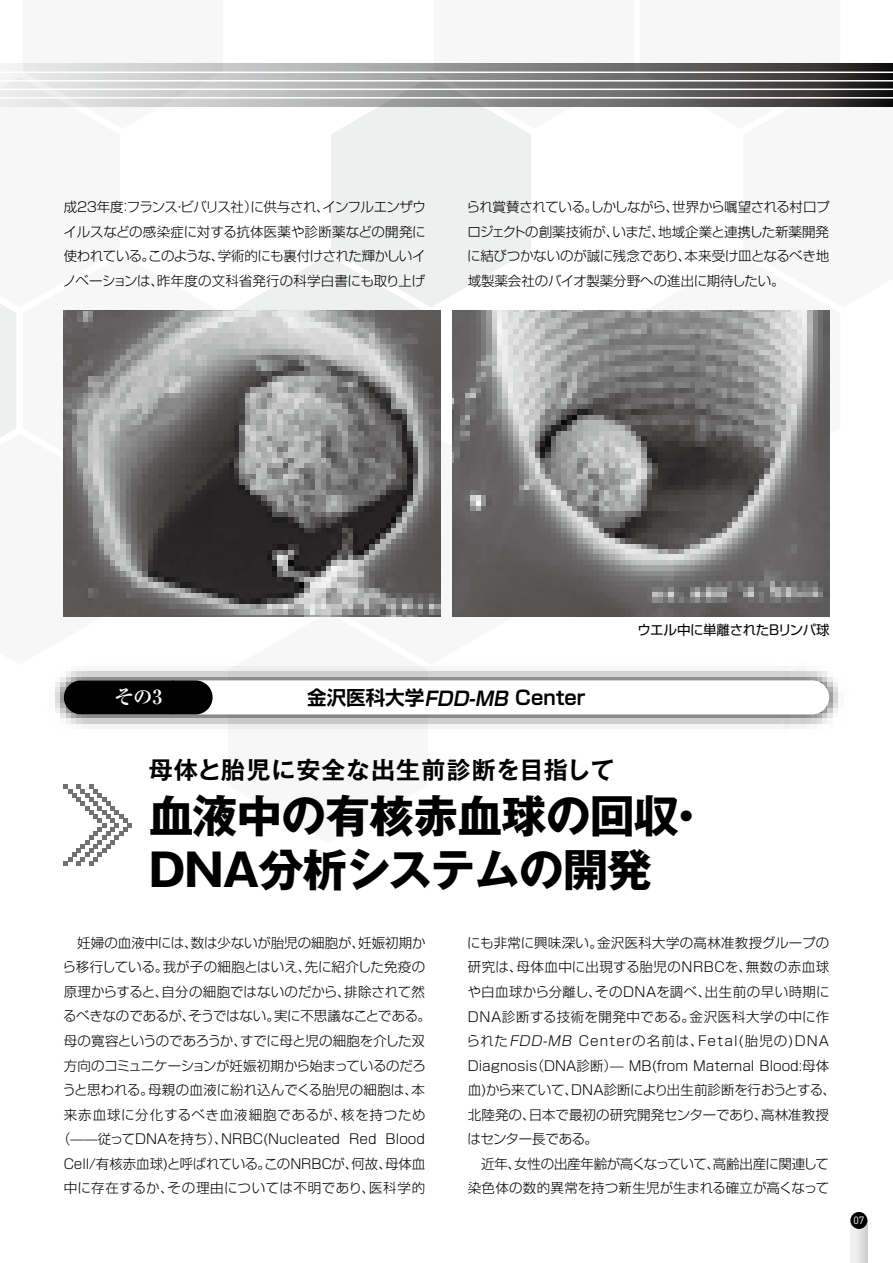
<style>
.page{position:relative;width:893px;height:1263px;background:#fff}
.page>*{position:absolute;margin:0;border:0;box-sizing:border-box;transform-origin:0 0}
.t1{font:700 45px/54px "Gothic MB101 Pro";letter-spacing:-.02em;color:#000}
.t2{font:700 24px "Gothic MB101 Pro De";letter-spacing:.035em;color:#000}
.t3{font:700 19.5px "Shin Go Pro De";color:#000}
.t4{font:italic 700 19.5px "Shin Go Pro De";color:#000}
.t5{font:700 19.5px "Ryumin Pro";color:#fff}
.t6{font:300 13.5px/24.6px "Shin Go Pro";color:#000;text-align:justify}
.t7{font:13.5px "Shin Go Pro";letter-spacing:-.03em;color:#000}
.t8{font:10.5px "DIN";color:#fff}
.s1{font-style:italic}
</style>
<div class="page">
<svg style="left:850px;top:1223px;width:17px;height:40px"></svg>
<div style="left:850px;top:1212px;width:17px;height:17px;background:#000;border-radius:50%"></div>
<svg style="left:425px;top:63px;width:468px;height:255px"></svg>
<svg style="left:235px;top:259px;width:87px;height:51px"></svg>
<svg style="left:322px;top:106px;width:221px;height:212px"></svg>
<svg style="left:0;top:63px;width:235px;height:554px"></svg>
<svg style="left:440px;top:423px;width:13px;height:194px"></svg>
<svg style="left:0;top:64px;width:893px;height:42px;background:#959494"></svg>
<hr style="left:0;top:72px;width:893px;height:1px;background:#fff">
<hr style="left:0;top:80px;width:893px;height:2px;background:#fff">
<hr style="left:0;top:89px;width:893px;height:1px;background:#fff">
<hr style="left:0;top:97px;width:893px;height:2px;background:#fff">
<img style="left:55px;top:666px;width:783px;height:63px">
<div style="left:64px;top:680px;width:765px;height:34px;background:#fff;border-radius:17px"></div>
<div style="left:64px;top:680px;width:149px;height:34px;background:#000;border-radius:17px"></div>
<svg style="left:64px;top:785px;width:68px;height:81px"></svg>
<img style="left:64px;top:310px;width:376px;height:307px">
<img style="left:453px;top:310px;width:376px;height:307px">
<p class="t6" style="left:63px;top:193px;width:365px">成２３年度：フランス・ビバリス社）に供与され、インフルエンザウイルスなどの感染症に対する抗体医薬や診断薬などの開発に使われている。このような、学術的にも裏付けされた輝かしいイノベーションは、昨年度の文科省発行の科学白書にも取り上げ</p>
<p class="t6" style="left:467px;top:193px;width:364px">られ賞賛されている。しかしながら、世界から嘱望される村口プロジェクトの創薬技術が、いまだ、地域企業と連携した新薬開発に結びつかないのが誠に残念であり、本来受け皿となるべき地域製薬会社のバイオ製薬分野への進出に期待したい。</p>
<h3 class="t5" style="left:114px;top:681px;width:49px">その3</h3>
<h3 class="t3" style="left:307px;top:682px;width:280px">金沢医科大学　　　　 Center</h3>
<h3 class="t4" style="left:424px;top:682px;width:90px">FDD-MB</h3>
<h2 class="t2" style="left:149px;top:750px;width:467px">母体と胎児に安全な出生前診断を目指して</h2>
<p class="t7" style="left:637px;top:619px;width:193px">ウエル中に単離されたBリンパ球</p>
<h1 class="t1" style="left:149px;top:783px;width:562px">血液中の有核赤血球の回収・<br>DNA分析システムの開発</h1>
<p class="t6" style="left:57px;top:929px;width:376px;text-align:center">　妊婦の血液中には、数は少ないが胎児の細胞が、妊娠初期から移行している。我が子の細胞とはいえ、先に紹介した免疫の原理からすると、自分の細胞ではないのだから、排除されて然るべきなのであるが、そうではない。実に不思議なことである。母の寛容というのであろうか、すでに母と児の細胞を介した双方向のコミュニケーションが妊娠初期から始まっているのだろうと思われる。母親の血液に紛れ込んでくる胎児の細胞は、本来赤血球に分化するべき血液細胞であるが、核を持つため（̶̶従ってDNAを持ち）、NRBC(Nucleated Red Blood Cell/有核赤血球)と呼ばれている。このNRBCが、何故、母体血中に存在するか、その理由については不明であり、医科学的</p>
<p class="t6" style="left:467px;top:929px;width:364px">にも非常に興味深い。金沢医科大学の高林准教授グループの研究は、母体血中に出現する胎児のNRBCを、無数の赤血球や白血球から分離し、そのDNAを調べ、出生前の早い時期にDNA診断する技術を開発中である。金沢医科大学の中に作られた　</p>
<p class="t6" style="left:467px;top:1027px;width:370px;text-align:left;text-indent:42px"><span class="s1">FDD-MB</span> Centerの名前は、Fetal(胎児の)DNA<br>Diagnosis（DNA診断）̶ MB(from Maternal Blood:母体血)から来ていて、DNA診断により出生前診断を行おうとする、北陸発の、日本で最初の研究開発センターであり、高林准教授はセンター長である。<br>　近年、女性の出産年齢が高くなっていて、高齢出産に関連して染色体の数的異常を持つ新生児が生まれる確立が高くなって</p>
<p class="t8" style="left:853px;top:1214px;width:12px">07</p>
</div>
